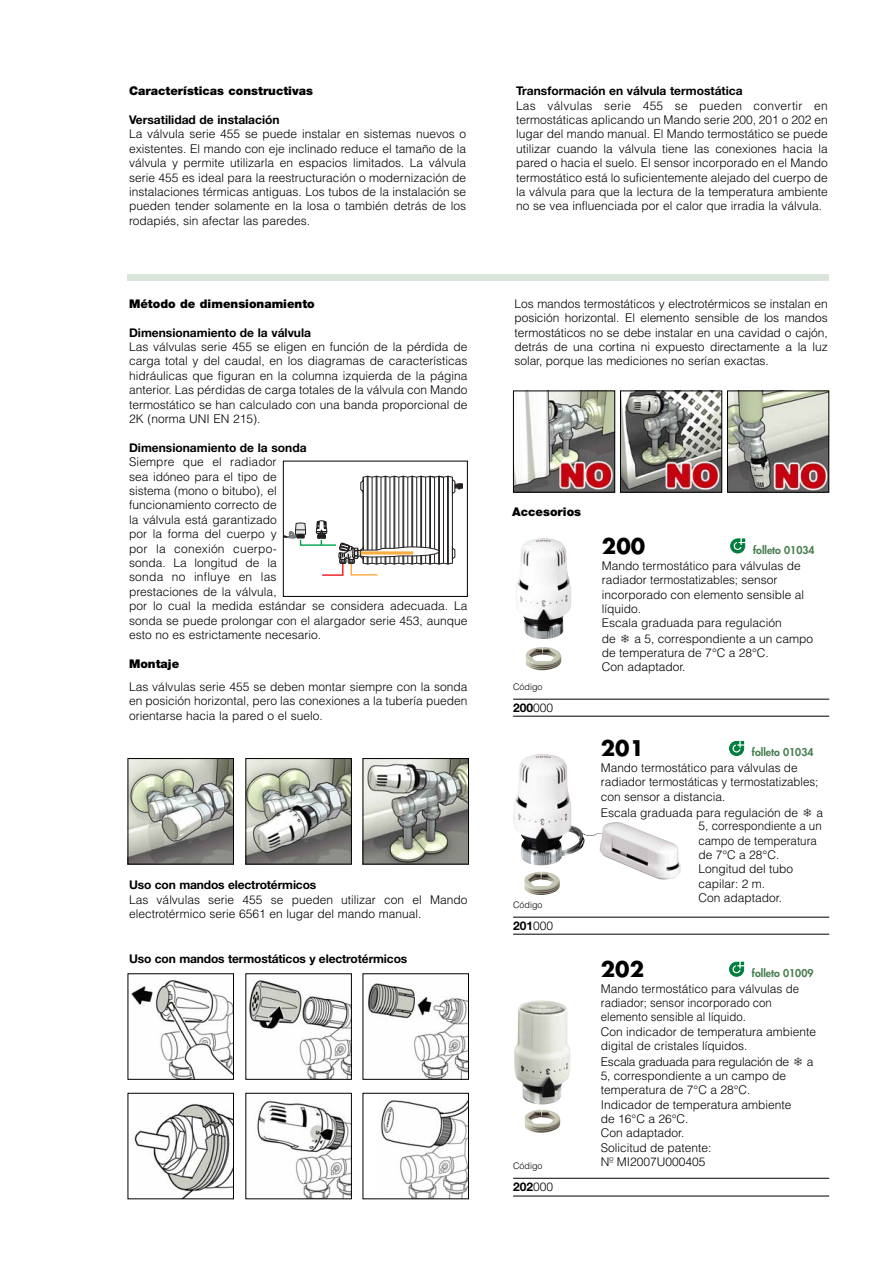
<style>
.page{position:relative;width:893px;height:1263px;background:#fff}
.page>*{position:absolute;margin:0;border:0;box-sizing:border-box;transform-origin:0 0}
.t1{font:700 21px "Futura";color:#000}
.t2{font:300 12px/14.4px "Helvetica";color:#000}
.t3{font:700 12px "Helvetica Neue";color:#000}
.t4{font:900 12px "Helvetica Neue";color:#000}
.t5{font:800 10.5px "Futura";color:#477d4f}
.t6{font:300 9px "Helvetica";color:#000}
.s1{font-family:"Helvetica";font-weight:300}
.s2{font-family:"MS Gothic";font-weight:400}
</style>
<div class="page">
<img style="left:131px;top:980px;width:101px;height:98px">
<div style="left:128px;top:973px;width:106px;height:107px;border:1px solid #000"></div>
<img style="left:368px;top:983px;width:99px;height:95px">
<div style="left:363px;top:973px;width:106px;height:107px;border:1px solid #000"></div>
<img style="left:249px;top:980px;width:101px;height:98px">
<div style="left:245px;top:973px;width:107px;height:107px;border:1px solid #000"></div>
<img style="left:134px;top:1103px;width:98px;height:94px">
<div style="left:128px;top:1093px;width:106px;height:106px;border:1px solid #000"></div>
<img style="left:257px;top:1100px;width:93px;height:97px">
<div style="left:245px;top:1093px;width:107px;height:106px;border:1px solid #000"></div>
<img style="left:380px;top:1100px;width:87px;height:97px">
<div style="left:363px;top:1093px;width:106px;height:106px;border:1px solid #000"></div>
<img style="left:515px;top:392px;width:98px;height:99px">
<div style="left:513px;top:390px;width:102px;height:103px;border:1px solid #000"></div>
<img style="left:622px;top:392px;width:98px;height:99px">
<div style="left:620px;top:390px;width:102px;height:103px;border:1px solid #000"></div>
<img style="left:729px;top:392px;width:98px;height:99px">
<div style="left:727px;top:390px;width:102px;height:103px;border:1px solid #000"></div>
<img style="left:130px;top:760px;width:102px;height:102px">
<div style="left:128px;top:758px;width:106px;height:106px;border:1px solid #000"></div>
<img style="left:247px;top:760px;width:103px;height:102px">
<div style="left:245px;top:758px;width:107px;height:106px;border:1px solid #000"></div>
<img style="left:365px;top:760px;width:102px;height:102px">
<div style="left:363px;top:758px;width:106px;height:106px;border:1px solid #000"></div>
<div style="left:128px;top:274px;width:701px;height:6px;background:#dae5dc"></div>
<img style="left:516px;top:538px;width:55px;height:101px">
<svg style="left:731px;top:539px;width:14px;height:14px"></svg>
<img style="left:526px;top:647px;width:35px;height:23px">
<hr style="left:513px;top:917px;width:316px;height:1px;background:#000">
<hr style="left:513px;top:934px;width:316px;height:1px;background:#000">
<img style="left:513px;top:754px;width:168px;height:126px">
<svg style="left:729px;top:741px;width:15px;height:14px"></svg>
<img style="left:524px;top:872px;width:36px;height:23px">
<img style="left:514px;top:1000px;width:57px;height:104px">
<svg style="left:729px;top:962px;width:15px;height:14px"></svg>
<img style="left:525px;top:1109px;width:35px;height:24px">
<hr style="left:513px;top:1178px;width:316px;height:1px;background:#000">
<hr style="left:513px;top:1196px;width:316px;height:1px;background:#000">
<hr style="left:513px;top:699px;width:316px;height:1px;background:#000">
<hr style="left:513px;top:716px;width:316px;height:1px;background:#000">
<svg style="left:285px;top:476px;width:178px;height:100px"></svg>
<hr style="left:361px;top:551px;width:52px;height:3px;background:#faac45">
<div style="left:283px;top:461px;width:185px;height:136px;border:1px solid #000"></div>
<p class="t4" style="left:129px;top:87px;width:185px">Características constructivas</p>
<p class="t3" style="left:129px;top:115px;width:152px">Versatilidad de instalación</p>
<p class="t2" style="left:129px;top:127px;width:339px;text-align:justify">La válvula serie 455 se puede instalar en sistemas nuevos o existentes. El mando con eje inclinado reduce el tamaño de la válvula y permite utilizarla en espacios limitados. La válvula serie 455 es ideal para la reestructuración o modernización de instalaciones térmicas antiguas. Los tubos de la instalación se pueden tender solamente en la losa o también detrás de los rodapiés, sin afectar las paredes.</p>
<p class="t4" style="left:129px;top:299px;width:187px">Método de dimensionamiento</p>
<p class="t3" style="left:129px;top:328px;width:183px">Dimensionamiento de la válvula</p>
<p class="t2" style="left:129px;top:340px;width:340px;text-align:justify">Las válvulas serie 455 se eligen en función de la pérdida de carga total y del caudal, en los diagramas de características hidráulicas que figuran en la columna izquierda de la página anterior. Las pérdidas de carga totales de la válvula con Mando termostático se han calculado con una banda proporcional de 2K (norma UNI EN 215).</p>
<p class="t3" style="left:129px;top:443px;width:179px">Dimensionamiento de la sonda</p>
<p class="t2" style="left:129px;top:455px;width:340px">Siempre que el radiador<br>sea idóneo para el tipo de<br>sistema (mono o bitubo), el<br>funcionamiento correcto de<br>la válvula está garantizado<br>por la forma del cuerpo y<br>por la conexión cuerpo-<br>sonda. La longitud de la<br>sonda no influye en las<br>prestaciones de la válvula,<br>por lo cual la medida estándar se considera adecuada. La sonda se puede prolongar con el alargador serie 453, aunque esto no es estrictamente necesario.</p>
<p class="t4" style="left:129px;top:659px;width:52px">Montaje</p>
<p class="t2" style="left:129px;top:680px;width:340px;text-align:justify">Las válvulas serie 455 se deben montar siempre con la sonda en posición horizontal, pero las conexiones a la tubería pueden orientarse hacia la pared o el suelo.</p>
<p class="t3" style="left:129px;top:881px;width:189px">Uso con mandos electrotérmicos</p>
<p class="t2" style="left:129px;top:892px;width:340px">Las válvulas serie 455 se pueden utilizar con el Mando electrotérmico serie 6561 en lugar del mando manual.</p>
<p class="t3" style="left:129px;top:954px;width:280px">Uso con mandos termostáticos y electrotérmicos</p>
<p class="t3" style="left:516px;top:87px;width:228px">Transformación en válvula termostática</p>
<p class="t2" style="left:516px;top:98px;width:313px;text-align:justify">Las válvulas serie 455 se pueden convertir en termostáticas aplicando un Mando serie 200, 201 o 202 en lugar del mando manual. El Mando termostático se puede utilizar cuando la válvula tiene las conexiones hacia la pared o hacia el suelo. El sensor incorporado en el Mando termostático está lo suficientemente alejado del cuerpo de la válvula para que la lectura de la temperatura ambiente no se vea influenciada por el calor que irradia la válvula.</p>
<p class="t2" style="left:515px;top:296px;width:315px;text-align:justify">Los mandos termostáticos y electrotérmicos se instalan en posición horizontal. El elemento sensible de los mandos termostáticos no se debe instalar en una cavidad o cajón, detrás de una cortina ni expuesto directamente a la luz solar, porque las mediciones no serían exactas.</p>
<p class="t4" style="left:512px;top:508px;width:70px">Accesorios</p>
<p class="t6" style="left:513px;top:682px;width:31px">Código</p>
<p class="t3" style="left:513px;top:704px;width:42px">200<span class="s1">000</span></p>
<p class="t6" style="left:513px;top:900px;width:31px">Código</p>
<p class="t3" style="left:513px;top:921px;width:42px">201<span class="s1">000</span></p>
<p class="t6" style="left:513px;top:1161px;width:31px">Código</p>
<p class="t3" style="left:513px;top:1183px;width:42px">202<span class="s1">000</span></p>
<h1 class="t1" style="left:602px;top:537px;width:45px">200</h1>
<p class="t5" style="left:753px;top:545px;width:63px">folleto 01034</p>
<p class="t2" style="left:602px;top:558px;width:204px">Mando termostático para válvulas de radiador termostatizables; sensor incorporado con elemento sensible al líquido.<br>Escala graduada para regulación</p>
<p class="t2" style="left:602px;top:632px;width:213px;line-height:14px">de <span class="s2">❄</span> a 5, correspondiente a un campo de temperatura de 7°C a 28°C.<br>Con adaptador.</p>
<h1 class="t1" style="left:601px;top:739px;width:45px">201</h1>
<p class="t5" style="left:752px;top:747px;width:63px">folleto 01034</p>
<p class="t2" style="left:601px;top:760px;width:219px">Mando termostático para válvulas de radiador termostáticas y termostatizables; con sensor a distancia.</p>
<p class="t2" style="left:698px;top:805px;width:126px;text-indent:-98px">Escala graduada para regulación de <span class="s2">❄</span> a<br>5, correspondiente a un campo de temperatura de 7°C a 28°C.<br>Longitud del tubo capilar: 2 m.<br>Con adaptador.</p>
<h1 class="t1" style="left:601px;top:959px;width:45px">202</h1>
<p class="t5" style="left:752px;top:968px;width:63px">folleto 01009</p>
<p class="t2" style="left:601px;top:981px;width:217px">Mando termostático para válvulas de radiador; sensor incorporado con elemento sensible al líquido.<br>Con indicador de temperatura ambiente digital de cristales líquidos.</p>
<p class="t2" style="left:601px;top:1055px;width:214px">Escala graduada para regulación de <span class="s2">❄</span> a<br>5, correspondiente a un campo de temperatura de 7°C a 28°C.<br>Indicador de temperatura ambiente<br>de 16°C a 26°C.<br>Con adaptador.<br>Solicitud de patente:<br>Nº MI2007U000405</p>
</div>
